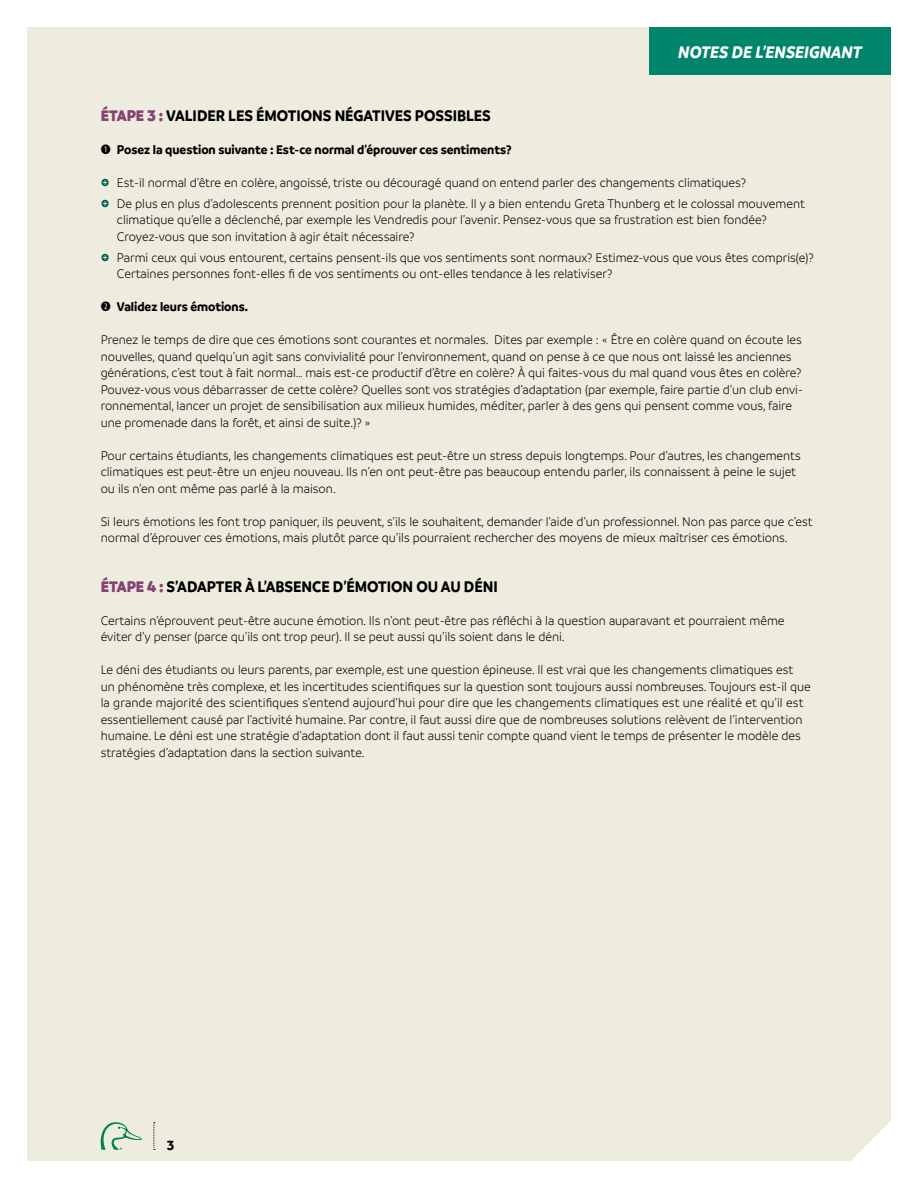
<style>
.page{position:relative;width:918px;height:1188px;background:#fff}
.page>*{position:absolute;margin:0;border:0;box-sizing:border-box;transform-origin:0 0}
.t1{font:italic 700 18px "Branding";color:#fff;scale:.96 1}
.t2{font:700 16.5px "Branding";color:#000;scale:.94 1}
.t3{font:700 14.25px "Branding";color:#000;scale:.96 1}
.t4{font:300 13.5px/16.5px "Branding";color:#000;scale:.94 1}
.t5{font:700 13.5px "Branding";color:#000;scale:.94 1}
.s1{font-weight:900;color:#864271}
.s2{font-family:"Combi Numerals Solid";font-weight:400}
.s3{font-family:"Entypo";font-weight:400;font-size:18px;color:#00624e}
</style>
<div class="page">
<div style="left:27px;top:27px;width:864px;height:1134px;background:#edecde"></div>
<svg style="left:101px;top:1122px;width:41px;height:28px"></svg>
<svg style="left:154px;top:1122px;width:1px;height:28px"></svg>
<div style="left:649px;top:27px;width:242px;height:48px;background:#00846a"></div>
<h1 class="t1" style="left:678px;top:42px;width:193px">NOTES DE L’ENSEIGNANT</h1>
<p class="t2" style="left:101px;top:106px;width:417px"><span class="s1">ÉTAPE 3 :</span> VALIDER LES ÉMOTIONS NÉGATIVES POSSIBLES</p>
<p class="t5" style="left:101px;top:142px;width:439px"><span class="s2">b</span> Posez la question suivante : Est-ce normal d’éprouver ces sentiments?</p>
<p class="t4" style="left:101px;top:172px;width:751px;line-height:21px"><span class="s3">Z</span> Est-il normal d’être en colère, angoissé, triste ou découragé quand on entend parler des changements climatiques?<br><span class="s3">Z</span> De plus en plus d’adolescents prennent position pour la planète. Il y a bien entendu Greta Thunberg et le colossal mouvement</p>
<p class="t4" style="left:117px;top:212px;width:693px">climatique qu’elle a déclenché, par exemple les Vendredis pour l’avenir. Pensez-vous que sa frustration est bien fondée?<br>Croyez-vous que son invitation à agir était nécessaire?</p>
<p class="t4" style="left:117px;top:249px;width:743px;text-indent:-16px"><span class="s3">Z</span> Parmi ceux qui vous entourent, certains pensent-ils que vos sentiments sont normaux? Estimez-vous que vous êtes compris(e)?<br>Certaines personnes font-elles fi de vos sentiments ou ont-elles tendance à les relativiser?</p>
<p class="t5" style="left:101px;top:299px;width:158px"><span class="s2">c</span> Validez leurs émotions.</p>
<p class="t4" style="left:101px;top:332px;width:749px">Prenez le temps de dire que ces émotions sont courantes et normales. Dites par exemple : « Être en colère quand on écoute les nouvelles, quand quelqu’un agit sans convivialité pour l’environnement, quand on pense à ce que nous ont laissé les anciennes générations, c’est tout à fait normal… mais est-ce productif d’être en colère? À qui faites-vous du mal quand vous êtes en colère?<br>Pouvez-vous vous débarrasser de cette colère? Quelles sont vos stratégies d’adaptation (par exemple, faire partie d’un club envi&shy;ronnemental, lancer un projet de sensibilisation aux milieux humides, méditer, parler à des gens qui pensent comme vous, faire une promenade dans la forêt, et ainsi de suite.)? »</p>
<p class="t4" style="left:101px;top:447px;width:746px">Pour certains étudiants, les changements climatiques est peut-être un stress depuis longtemps. Pour d’autres, les changements climatiques est peut-être un enjeu nouveau. Ils n’en ont peut-être pas beaucoup entendu parler, ils connaissent à peine le sujet ou ils n’en ont même pas parlé à la maison.</p>
<p class="t4" style="left:101px;top:513px;width:759px">Si leurs émotions les font trop paniquer, ils peuvent, s’ils le souhaitent, demander l’aide d’un professionnel. Non pas parce que c’est normal d’éprouver ces émotions, mais plutôt parce qu’ils pourraient rechercher des moyens de mieux maîtriser ces émotions.</p>
<p class="t2" style="left:101px;top:577px;width:424px"><span class="s1">ÉTAPE 4 :</span> S’ADAPTER À L’ABSENCE D’ÉMOTION OU AU DÉNI</p>
<p class="t4" style="left:101px;top:612px;width:729px">Certains n’éprouvent peut-être aucune émotion. Ils n’ont peut-être pas réfléchi à la question auparavant et pourraient même éviter d’y penser (parce qu’ils ont trop peur). Il se peut aussi qu’ils soient dans le déni.</p>
<p class="t4" style="left:101px;top:662px;width:757px">Le déni des étudiants ou leurs parents, par exemple, est une question épineuse. Il est vrai que les changements climatiques est<br>un phénomène très complexe, et les incertitudes scientifiques sur la question sont toujours aussi nombreuses. Toujours est-il que la grande majorité des scientifiques s’entend aujourd’hui pour dire que les changements climatiques est une réalité et qu’il est essentiellement causé par l’activité humaine. Par contre, il faut aussi dire que de nombreuses solutions relèvent de l’intervention humaine. Le déni est une stratégie d’adaptation dont il faut aussi tenir compte quand vient le temps de présenter le modèle des stratégies d’adaptation dans la section suivante.</p>
<p class="t3" style="left:167px;top:1137px;width:9px">3</p>
</div>
